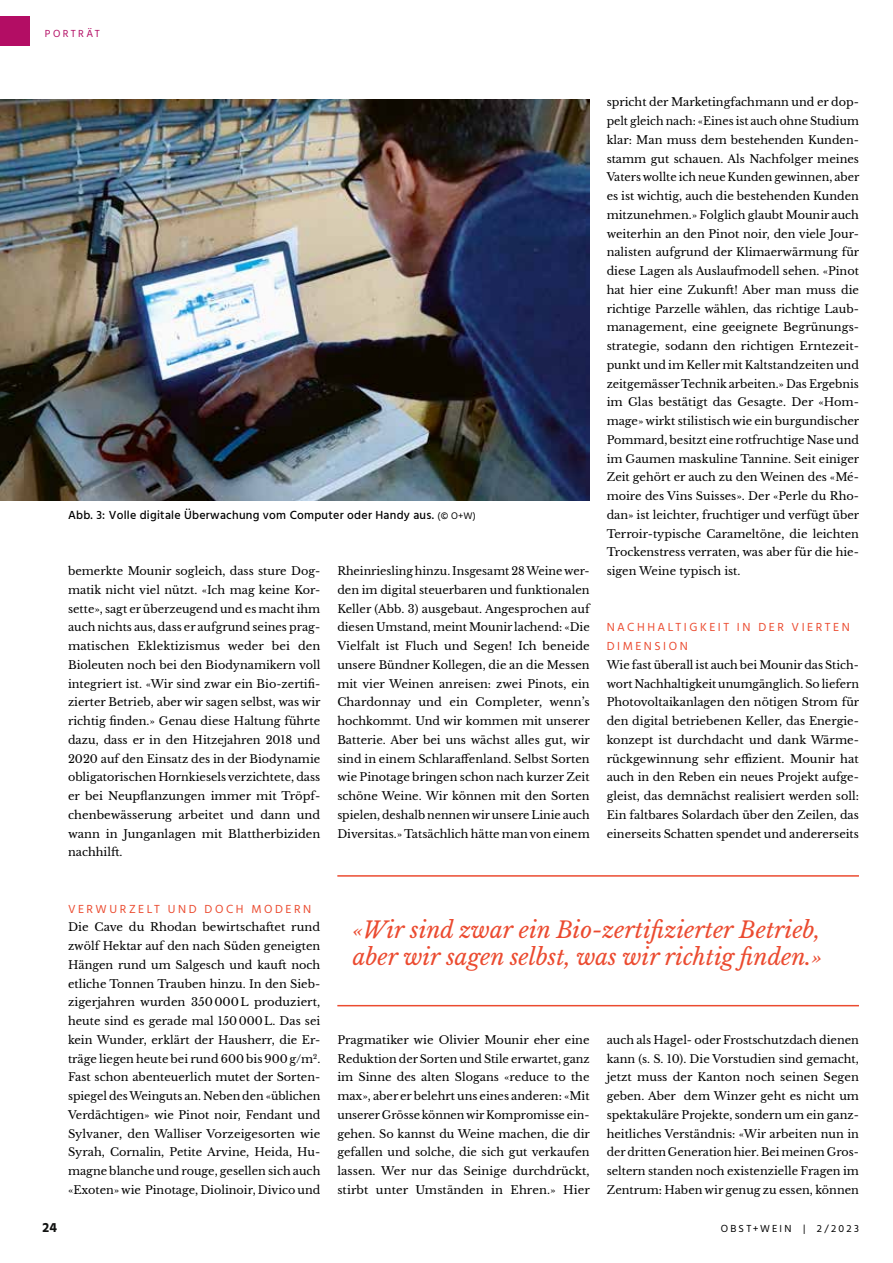
<style>
.page{position:relative;width:893px;height:1263px;background:#fff}
.page>*{position:absolute;margin:0;border:0;box-sizing:border-box;transform-origin:0 0}
.t1{font:italic 22.5px/27px "Libre Baskerville";color:#eb4b30}
.t2{font:700 13.5px "Hind";color:#121312}
.t3{font:500 12px "Hind";letter-spacing:.02em;color:#000}
.t4{font:12px/18.8px "Hind";letter-spacing:.21em;color:#eb4b30}
.t5{font:11.25px/18.8px "Libre Baskerville";color:#000;text-align:justify}
.t6{font:10.5px "Hind";letter-spacing:.215em;color:#000}
.t7{font:10.5px "Hind";letter-spacing:.22em;color:#b30d64}
.s1{font-weight:400;font-size:9.75px}
</style>
<div class="page">
<div style="left:0;top:16px;width:30px;height:30px;background:#b30d64"></div>
<hr style="left:337px;top:875px;width:522px;height:2px;background:#eb4b30">
<hr style="left:337px;top:1005px;width:522px;height:1px;background:#eb4b30">
<img style="left:0;top:100px;width:590px;height:400px">
<p class="t7" style="left:45px;top:27px;width:56px">PORTRÄT</p>
<p class="t3" style="left:68px;top:508px;width:409px">Abb. 3: Volle digitale Überwachung vom Computer oder Handy aus. <span class="s1">(© O+W)</span></p>
<p class="t5" style="left:68px;top:562px;width:254px">bemerkte Mounir sogleich, dass sture Dog&shy;matik nicht viel nützt. «Ich mag keine Kor&shy;sette», sagt er überzeugend und es macht ihm auch nichts aus, dass er aufgrund seines prag&shy;matischen Eklektizismus weder bei den Bioleuten noch bei den Biodynamikern voll integriert ist. «Wir sind zwar ein Bio-zertifi&shy;zierter Betrieb, aber wir sagen selbst, was wir richtig finden.» Genau diese Haltung führte dazu, dass er in den Hitzejahren 2018 und 2020 auf den Einsatz des in der Biodynamie obligatorischen Hornkiesels verzichtete, dass er bei Neupflanzungen immer mit Tröpf&shy;chenbewässerung arbeitet und dann und wann in Junganlagen mit Blattherbiziden nachhilft.</p>
<p class="t5" style="left:337px;top:562px;width:254px">Rheinriesling hinzu. Insgesamt 28 Weine wer&shy;den im digital steuerbaren und funktionalen Keller (Abb. 3) ausgebaut. Angesprochen auf diesen Umstand, meint Mounir lachend: «Die Vielfalt ist Fluch und Segen! Ich beneide unsere Bündner Kollegen, die an die Messen mit vier Weinen anreisen: zwei Pinots, ein Chardonnay und ein Completer, wenn’s hochkommt. Und wir kommen mit unserer Batterie. Aber bei uns wächst alles gut, wir sind in einem Schlaraffenland. Selbst Sorten wie Pinotage bringen schon nach kurzer Zeit schöne Weine. Wir können mit den Sorten spielen, deshalb nennen wir unsere Linie auch Diversitas.» Tatsächlich hätte man von einem</p>
<p class="t5" style="left:607px;top:93px;width:254px">spricht der Marketingfachmann und er dop&shy;pelt gleich nach: «Eines ist auch ohne Studium klar: Man muss dem bestehenden Kunden&shy;stamm gut schauen. Als Nachfolger meines Vaters wollte ich neue Kunden gewinnen, aber es ist wichtig, auch die bestehenden Kunden mitzunehmen.» Folglich glaubt Mounir auch weiterhin an den Pinot noir, den viele Jour&shy;nalisten aufgrund der Klimaerwärmung für diese Lagen als Auslaufmodell sehen. «Pinot hat hier eine Zukunft! Aber man muss die richtige Parzelle wählen, das richtige Laub&shy;management, eine geeignete Begrünungs&shy;strategie, sodann den richtigen Erntezeit&shy;punkt und im Keller mit Kaltstandzeiten und zeitgemässer Technik arbeiten.» Das Ergebnis im Glas bestätigt das Gesagte. Der «Hom&shy;mage» wirkt stilistisch wie ein burgundischer Pommard, besitzt eine rotfruchtige Nase und im Gaumen maskuline Tannine. Seit einiger Zeit gehört er auch zu den Weinen des «Mé&shy;moire des Vins Suisses». Der «Perle du Rho&shy;dan» ist leichter, fruchtiger und verfügt über Terroir-typische Carameltöne, die leichten Trockenstress verraten, was aber für die hie&shy;sigen Weine typisch ist.</p>
<p class="t4" style="left:607px;top:618px;width:245px">NACHHALTIGKEIT IN DER VIERTEN<br>DIMENSION</p>
<p class="t5" style="left:607px;top:655px;width:254px">Wie fast überall ist auch bei Mounir das Stich&shy;wort Nachhaltigkeit unumgänglich. So liefern Photovoltaikanlagen den nötigen Strom für den digital betriebenen Keller, das Energie&shy;konzept ist durchdacht und dank Wärme&shy;rückgewinnung sehr effizient. Mounir hat auch in den Reben ein neues Projekt aufge&shy;gleist, das demnächst realisiert werden soll:<br>Ein faltbares Solardach über den Zeilen, das einerseits Schatten spendet und andererseits</p>
<p class="t4" style="left:68px;top:899px;width:245px">VERWURZELT UND DOCH MODERN</p>
<p class="t5" style="left:68px;top:918px;width:254px">Die Cave du Rhodan bewirtschaftet rund zwölf Hektar auf den nach Süden geneigten Hängen rund um Salgesch und kauft noch etliche Tonnen Trauben hinzu. In den Sieb&shy;zigerjahren wurden 350000L produziert, heute sind es gerade mal 150000L. Das sei kein Wunder, erklärt der Hausherr, die Er&shy;träge liegen heute bei rund 600 bis 900g/m<sup>2</sup>.<br>Fast schon abenteuerlich mutet der Sorten&shy;spiegel des Weinguts an. Neben den «üblichen Verdächtigen» wie Pinot noir, Fendant und Sylvaner, den Walliser Vorzeigesorten wie Syrah, Cornalin, Petite Arvine, Heida, Hu&shy;magne blanche und rouge, gesellen sich auch «Exoten» wie Pinotage, Diolinoir, Divico und</p>
<h1 class="t1" style="left:353px;top:917px;width:471px">«Wir sind zwar ein Bio-zertifizierter Betrieb, aber wir sagen selbst, was wir richtig finden.»</h1>
<p class="t5" style="left:337px;top:1030px;width:254px">Pragmatiker wie Olivier Mounir eher eine Reduktion der Sorten und Stile erwartet, ganz im Sinne des alten Slogans «reduce to the max», aber er belehrt uns eines anderen: «Mit unserer Grösse können wir Kompromisse ein&shy;gehen. So kannst du Weine machen, die dir gefallen und solche, die sich gut verkaufen lassen. Wer nur das Seinige durchdrückt, stirbt unter Umständen in Ehren.» Hier</p>
<p class="t5" style="left:607px;top:1030px;width:254px">auch als Hagel- oder Frostschutzdach dienen kann (s. S. 10). Die Vorstudien sind gemacht, jetzt muss der Kanton noch seinen Segen geben. Aber dem Winzer geht es nicht um spektakuläre Projekte, sondern um ein ganz&shy;heitliches Verständnis: «Wir arbeiten nun in der dritten Generation hier. Bei meinen Gros&shy;seltern standen noch existenzielle Fragen im Zentrum: Haben wir genug zu essen, können</p>
<p class="t2" style="left:43px;top:1219px;width:16px">24</p>
<p class="t6" style="left:721px;top:1222px;width:140px">OBST+WEIN | 2/2023</p>
</div>
